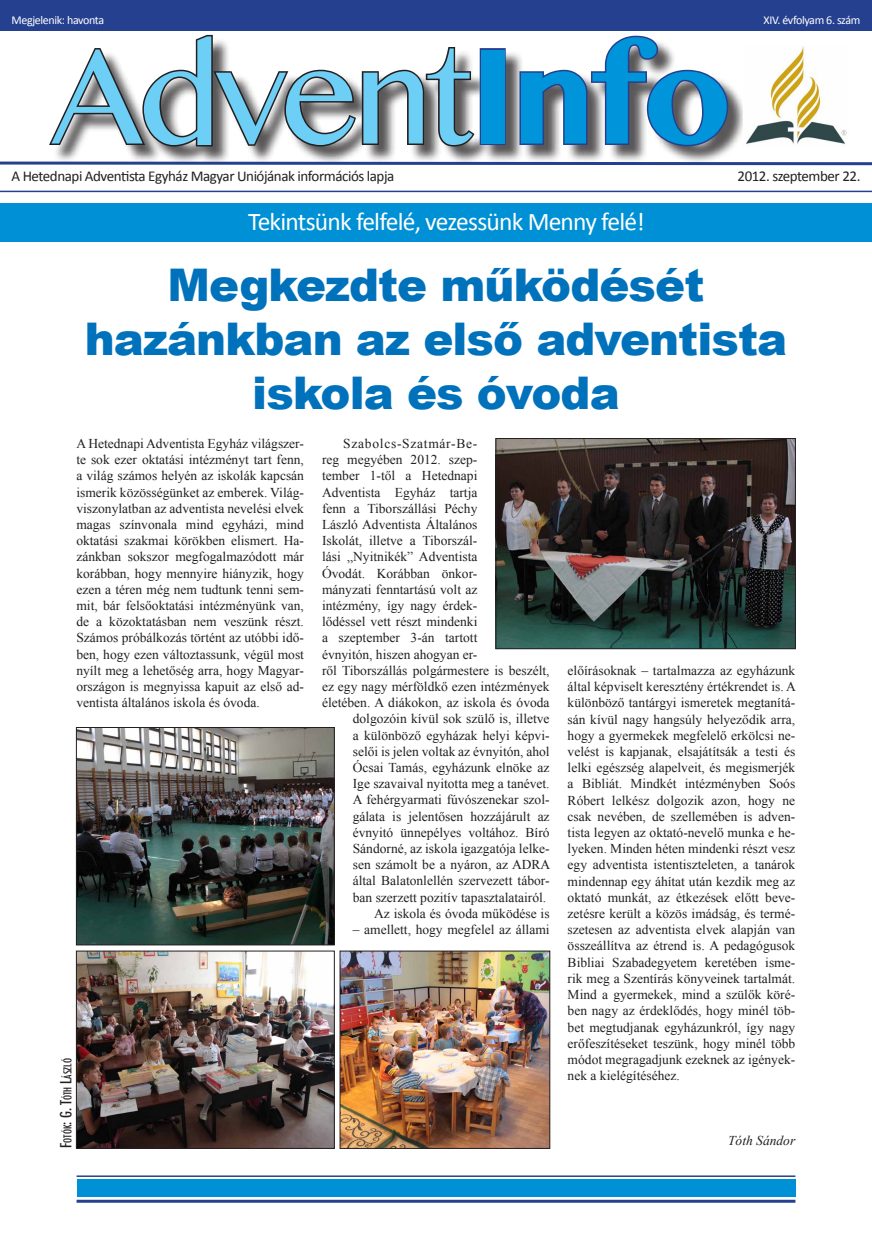
<style>
.page{position:relative;width:872px;height:1242px;background:#fff}
.page>*{position:absolute;margin:0;border:0;box-sizing:border-box;transform-origin:0 0}
.t1{font:135px "Bangla MN";letter-spacing:-.03em;color:#6ecff6}
.t2{font:900 45px/54px "Arial";letter-spacing:-.02em;color:#0072bc;text-align:center}
.t3{font:25.5px "Calibri";letter-spacing:-.03em;color:#fff}
.t4{font:15px "Calibri";letter-spacing:-.03em;color:#231f20}
.t5{font:13.5px/16.2px "Times New Roman";color:#231f20;text-align:justify}
.t6{font:13.5px "Times New Roman";letter-spacing:.055em;color:#231f20}
.t7{font:italic 13.5px "Times New Roman";color:#231f20}
.t8{font:12px "Calibri";letter-spacing:-.03em;color:#fff}
.t9{font:500 condensed 10.5px "Futura";color:#231f20}
.s1{font-weight:700;color:#0095da}
.s2{font-size:15px}
</style>
<div class="page">
<hr style="left:77px;top:1175px;width:718px;height:2px;background:#25408f">
<hr style="left:77px;top:1199px;width:718px;height:3px;background:#25408f">
<div style="left:0;top:203px;width:872px;height:38px;background:#0090d5"></div>
<div style="left:77px;top:1179px;width:718px;height:17px;background:#0090d5"></div>
<svg style="left:0;top:161px;width:872px;height:5px"></svg>
<hr style="left:0;top:191px;width:872px;height:1px;background:#25408f">
<div style="left:53px;top:38px;width:693px;height:127px;background:#231f20;opacity:.75"></div>
<svg style="left:49px;top:34px;width:427px;height:115px"></svg>
<div style="left:480px;top:48px;width:26px;height:97px;border:3px solid #25408f"></div>
<svg style="left:518px;top:35px;width:211px;height:113px"></svg>
<div style="left:0;top:0;width:872px;height:31px;background:#25408f"></div>
<img style="left:743px;top:46px;width:104px;height:100px">
<img style="left:78px;top:952px;width:255px;height:194px">
<div style="left:76px;top:950px;width:259px;height:198px;border:1px solid #231f20"></div>
<img style="left:78px;top:729px;width:255px;height:214px">
<div style="left:76px;top:727px;width:259px;height:218px;border:1px solid #231f20"></div>
<img style="left:342px;top:952px;width:206px;height:194px">
<div style="left:340px;top:950px;width:210px;height:198px;border:1px solid #231f20"></div>
<img style="left:497px;top:440px;width:296px;height:207px">
<div style="left:495px;top:438px;width:300px;height:211px;border:1px solid #231f20"></div>
<p class="t8" style="left:12px;top:12px;width:94px">Megjelenik: havonta</p>
<p class="t8" style="left:763px;top:12px;width:98px">XIV. évfolyam 6. szám</p>
<h1 class="t1" style="left:51px;top:8px;width:682px">Advent<span class="s1">Info</span></h1>
<p class="t4" style="left:12px;top:167px;width:384px">A Hetednapi Adventista Egyház Magyar Uniójának információs lapja</p>
<p class="t4" style="left:737px;top:167px;width:124px">2012. szeptember 22.</p>
<h3 class="t3" style="left:248px;top:206px;width:398px">Tekintsünk felfelé, vezessünk Menny felé!</h3>
<h2 class="t2" style="left:85px;top:257px;width:704px">Megkezdte működését hazánkban az első adventista iskola és óvoda</h2>
<p class="t5" style="left:76px;top:435px;width:229px">A Hetednapi Adventista Egyház világszer&shy;te sok ezer oktatási intézményt tart fenn, a világ számos helyén az iskolák kapcsán ismerik közösségünket az emberek. Világ&shy;viszonylatban az adventista nevelési elvek magas színvonala mind egyházi, mind oktatási szakmai körökben elismert. Ha&shy;zánkban sokszor megfogalmazódott már korábban, hogy mennyire hiányzik, hogy ezen a téren még nem tudtunk tenni sem&shy;mit, bár felsőoktatási intézményünk van, de a közoktatásban nem veszünk részt.<br>Számos próbálkozás történt az utóbbi idő&shy;ben, hogy ezen változtassunk, végül most nyílt meg a lehetőség arra, hogy Magyar&shy;országon is megnyissa kapuit az első ad&shy;ventista általános iskola és óvoda.</p>
<p class="t6" style="left:343px;top:434px;width:136px">Szabolcs-Szatmár-Be-</p>
<p class="t5" style="left:322px;top:451px;width:156px">reg megyében 2012. szep-</p>
<p class="t5" style="left:322px;top:467px;width:157px">tember 1-től a Hetednapi</p>
<p class="t5" style="left:322px;top:484px;width:157px">Adventista Egyház tartja</p>
<p class="t5" style="left:322px;top:500px;width:157px">fenn a Tiborszállási Péchy</p>
<p class="t5" style="left:322px;top:516px;width:157px">László Adventista Általános</p>
<p class="t5" style="left:322px;top:532px;width:157px">Iskolát, illetve a Tiborszál-</p>
<p class="t5" style="left:322px;top:548px;width:157px">lási „Nyitnikék” Adventista</p>
<p class="t5" style="left:322px;top:565px;width:157px">Óvodát. Korábban önkor-</p>
<p class="t5" style="left:322px;top:581px;width:157px">mányzati fenntartású volt az</p>
<p class="t5" style="left:322px;top:597px;width:157px">intézmény, így nagy érdek-</p>
<p class="t5" style="left:322px;top:613px;width:157px">lődéssel vett részt mindenki</p>
<p class="t5" style="left:322px;top:629px;width:157px">a szeptember 3-án tartott</p>
<p class="t5" style="left:322px;top:646px;width:157px">évnyitón, hiszen ahogyan er-</p>
<p class="t5" style="left:322px;top:662px;width:229px">ről Tiborszállás polgármestere is beszélt,</p>
<p class="t5" style="left:322px;top:678px;width:229px">ez egy nagy mérföldkő ezen intézmények</p>
<p class="t5" style="left:322px;top:694px;width:229px">életében. A diákokon, az iskola és óvoda</p>
<p class="t5" style="left:353px;top:710px;width:198px">dolgozóin kívül sok szülő is, illetve</p>
<p class="t5" style="left:353px;top:727px;width:198px">a különböző egyházak helyi képvi-</p>
<p class="t5" style="left:353px;top:743px;width:198px">selői is jelen voltak az évnyitón, ahol</p>
<p class="t5" style="left:353px;top:759px;width:198px">Ócsai Tamás, egyházunk elnöke az</p>
<p class="t5" style="left:353px;top:775px;width:198px">Ige szavaival nyitotta meg a tanévet.</p>
<p class="t5" style="left:353px;top:791px;width:198px">A fehérgyarmati fúvószenekar szol-</p>
<p class="t5" style="left:353px;top:808px;width:198px">gálata is jelentősen hozzájárult az</p>
<p class="t5" style="left:353px;top:824px;width:198px">évnyitó ünnepélyes voltához. Bíró</p>
<p class="t5" style="left:353px;top:840px;width:198px">Sándorné, az iskola igazgatója lelke-</p>
<p class="t5" style="left:353px;top:856px;width:199px">sen számolt be a nyáron, az ADRA</p>
<p class="t5" style="left:353px;top:872px;width:198px">által Balatonlellén szervezett tábor-</p>
<p class="t5" style="left:353px;top:889px;width:195px">ban szerzett pozitív tapasztalatairól.</p>
<p class="t5" style="left:374px;top:905px;width:177px">Az iskola és óvoda működése is</p>
<p class="t5" style="left:353px;top:921px;width:198px">– amellett, hogy megfelel az állami</p>
<p class="t5" style="left:567px;top:662px;width:230px">előírásoknak – tartalmazza az egyházunk által képviselt keresztény értékrendet is. A különböző tantárgyi ismeretek megtanítá&shy;sán kívül nagy hangsúly helyeződik arra, hogy a gyermekek megfelelő erkölcsi ne&shy;velést is kapjanak, elsajátítsák a testi és lelki egészség alapelveit, és megismerjék a Bibliát. Mindkét intézményben Soós Róbert lelkész dolgozik azon, hogy ne csak nevében, de szellemében is adven&shy;tista legyen az oktató-nevelő munka e he&shy;lyeken. Minden héten mindenki részt vesz egy adventista istentiszteleten, a tanárok mindennap egy áhítat után kezdik meg az oktató munkát, az étkezések előtt beve&shy;zetésre került a közös imádság, és termé&shy;szetesen az adventista elvek alapján van összeállítva az étrend is. A pedagógusok Bibliai Szabadegyetem keretében isme&shy;rik meg a Szentírás könyveinek tartalmát.<br>Mind a gyermekek, mind a szülők köré&shy;ben nagy az érdeklődés, hogy minél töb&shy;bet megtudjanak egyházunkról, így nagy erőfeszítéseket teszünk, hogy minél több módot megragadjunk ezeknek az igények&shy;nek a kielégítéséhez.</p>
<p class="t9" style="left:61px;top:1148px;width:91px;rotate:-90deg"><span class="s2">F</span>otók<span class="s2">: G. T</span>óth <span class="s2">L</span>ászló</p>
<p class="t7" style="left:728px;top:1131px;width:69px">Tóth Sándor</p>
</div>
